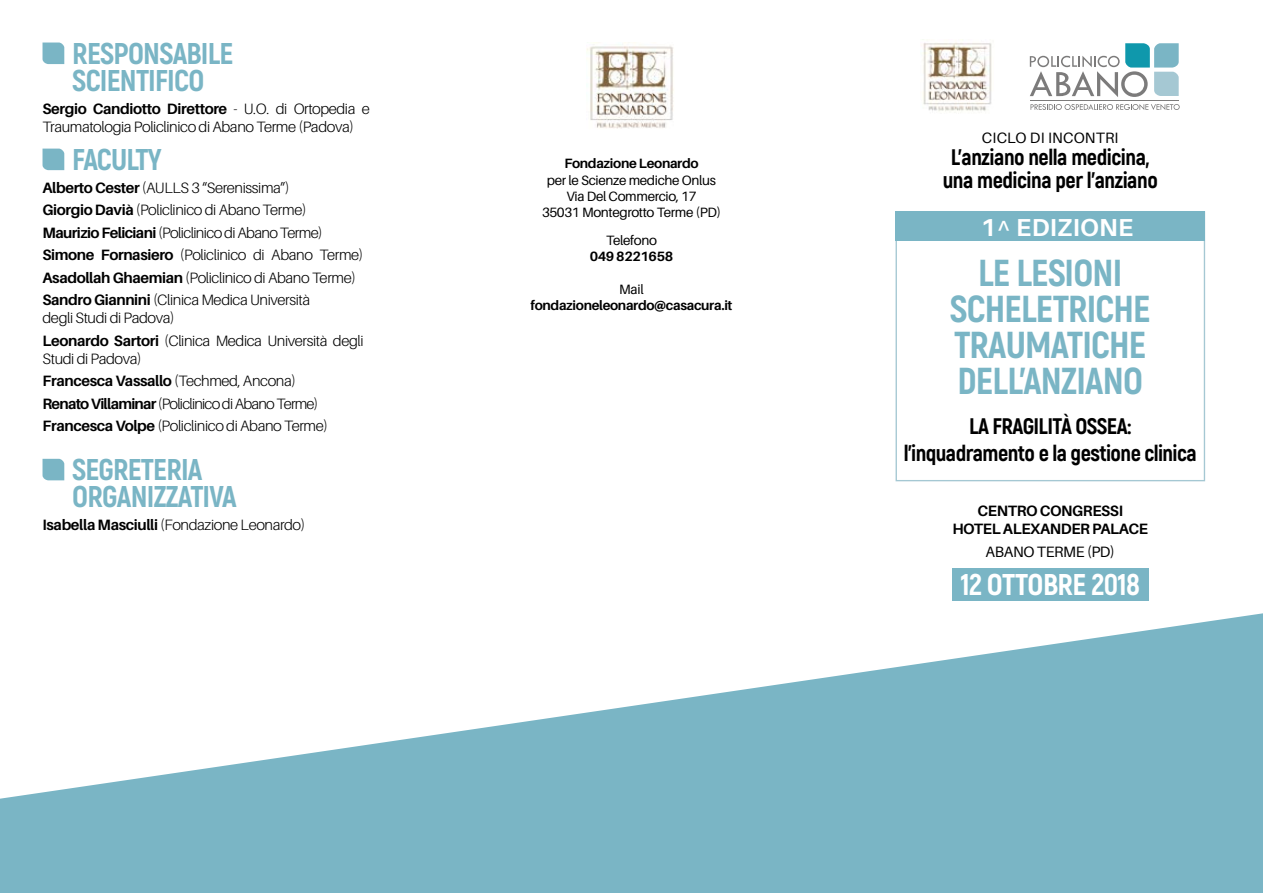
<style>
.page{position:relative;width:1263px;height:893px;background:#fff}
.page>*{position:absolute;margin:0;border:0;box-sizing:border-box;transform-origin:0 0}
.t1{font:800 37.5px/36px "Akrobat";letter-spacing:-.02em;color:#7ab5c5;text-align:center}
.t2{font:800 30px/27px "Akrobat";letter-spacing:-.025em;color:#7ab5c5}
.t3{font:800 30px "Akrobat";letter-spacing:-.02em;color:#fff}
.t4{font:700 24.6px "Aileron";letter-spacing:.01em;color:#fff}
.t5{font:800 22.5px/22.5px "Akrobat";letter-spacing:-.025em;color:#000;text-align:center}
.t6{font:300 15px/22.5px "Aileron";letter-spacing:-.025em;color:#000}
.t7{font:700 15px/18px "Aileron";letter-spacing:-.025em;color:#000;text-align:center}
.t8{font:15px "Aileron";letter-spacing:.01em;color:#000}
.t9{font:15px "Aileron";letter-spacing:-.025em;color:#000}
.t10{font:13.5px/16.2px "Aileron";letter-spacing:-.025em;color:#000;text-align:center}
.t11{font:700 13.5px "Aileron";letter-spacing:-.025em;color:#000}
.s1{font-weight:700}
</style>
<div class="page">
<svg style="left:0;top:613px;width:1263px;height:280px;fill:#7ab5c5"></svg>
<svg style="left:43px;top:43px;width:21px;height:21px"></svg>
<svg style="left:43px;top:149px;width:21px;height:21px"></svg>
<svg style="left:43px;top:459px;width:21px;height:21px"></svg>
<div style="left:895px;top:211px;width:310px;height:30px;background:#7ab5c5"></div>
<div style="left:952px;top:568px;width:196px;height:33px;background:#7ab5c5"></div>
<img style="left:587px;top:46px;width:87px;height:83px">
<img style="left:922px;top:39px;width:70px;height:74px">
<svg style="left:1030px;top:43px;width:149px;height:54px"></svg>
<hr style="left:1030px;top:100px;width:149px;height:1px;background:#7c7b7b">
<svg style="left:1030px;top:104px;width:150px;height:6px"></svg>
<h2 class="t2" style="left:72px;top:40px;width:163px">RESPONSABILE<br>SCIENTIFICO</h2>
<p class="t6" style="left:43px;top:100px;width:329px;line-height:18px"><span class="s1">Sergio Candiotto Direttore</span> - U.O. di Ortopedia e<br>Traumatologia Policlinico di Abano Terme (Padova)</p>
<h2 class="t2" style="left:72px;top:146px;width:91px">FACULTY</h2>
<p class="t6" style="left:43px;top:176px;width:323px"><span class="s1">Alberto Cester</span> (AULLS 3 “Serenissima”)<br><span class="s1">Giorgio Davià</span> (Policlinico di Abano Terme)<br><span class="s1">Maurizio Feliciani</span> (Policlinico di Abano Terme)<br><span class="s1">Simone Fornasiero</span> (Policlinico di Abano Terme)<br><span class="s1">Asadollah Ghaemian</span> (Policlinico di Abano Terme)<br><span class="s1">Sandro Giannini</span> (Clinica Medica Università</p>
<p class="t6" style="left:43px;top:307px;width:323px">degli Studi di Padova)<br><span class="s1">Leonardo Sartori</span> (Clinica Medica Università degli</p>
<p class="t6" style="left:43px;top:347px;width:287px">Studi di Padova)<br><span class="s1">Francesca Vassallo</span> (Techmed, Ancona)<br><span class="s1">Renato Villaminar</span> (Policlinico di Abano Terme)<br><span class="s1">Francesca Volpe</span> (Policlinico di Abano Terme)</p>
<h2 class="t2" style="left:72px;top:456px;width:166px">SEGRETERIA<br>ORGANIZZATIVA</h2>
<p class="t6" style="left:43px;top:514px;width:264px"><span class="s1">Isabella Masciulli</span> (Fondazione Leonardo)</p>
<p class="t11" style="left:564px;top:156px;width:136px">Fondazione Leonardo</p>
<p class="t10" style="left:542px;top:172px;width:180px">per le Scienze mediche Onlus<br>Via Del Commercio, 17<br>35031 Montegrotto Terme (PD)</p>
<p class="t10" style="left:606px;top:233px;width:52px">Telefono</p>
<p class="t11" style="left:590px;top:249px;width:85px">049 8221658</p>
<p class="t10" style="left:619px;top:281px;width:26px">Mail</p>
<p class="t11" style="left:530px;top:298px;width:203px">fondazioneleonardo@casacura.it</p>
<p class="t8" style="left:982px;top:129px;width:138px">CICLO DI INCONTRI</p>
<h3 class="t5" style="left:943px;top:146px;width:217px">L’anziano nella medicina, una medicina per l’anziano</h3>
<h3 class="t4" style="left:981px;top:213px;width:154px">1^ EDIZIONE</h3>
<h1 class="t1" style="left:950px;top:255px;width:202px">LE LESIONI<br>SCHELETRICHE<br>TRAUMATICHE<br>DELL’ANZIANO</h1>
<h3 class="t5" style="left:904px;top:412px;width:294px;line-height:27px">LA FRAGILITÀ OSSEA: l’inquadramento e la gestione clinica</h3>
<p class="t7" style="left:952px;top:502px;width:197px">CENTRO CONGRESSI<br>HOTEL ALEXANDER PALACE</p>
<p class="t9" style="left:985px;top:543px;width:131px">ABANO TERME (PD)</p>
<h2 class="t3" style="left:960px;top:566px;width:181px">12 OTTOBRE 2018</h2>
</div>
